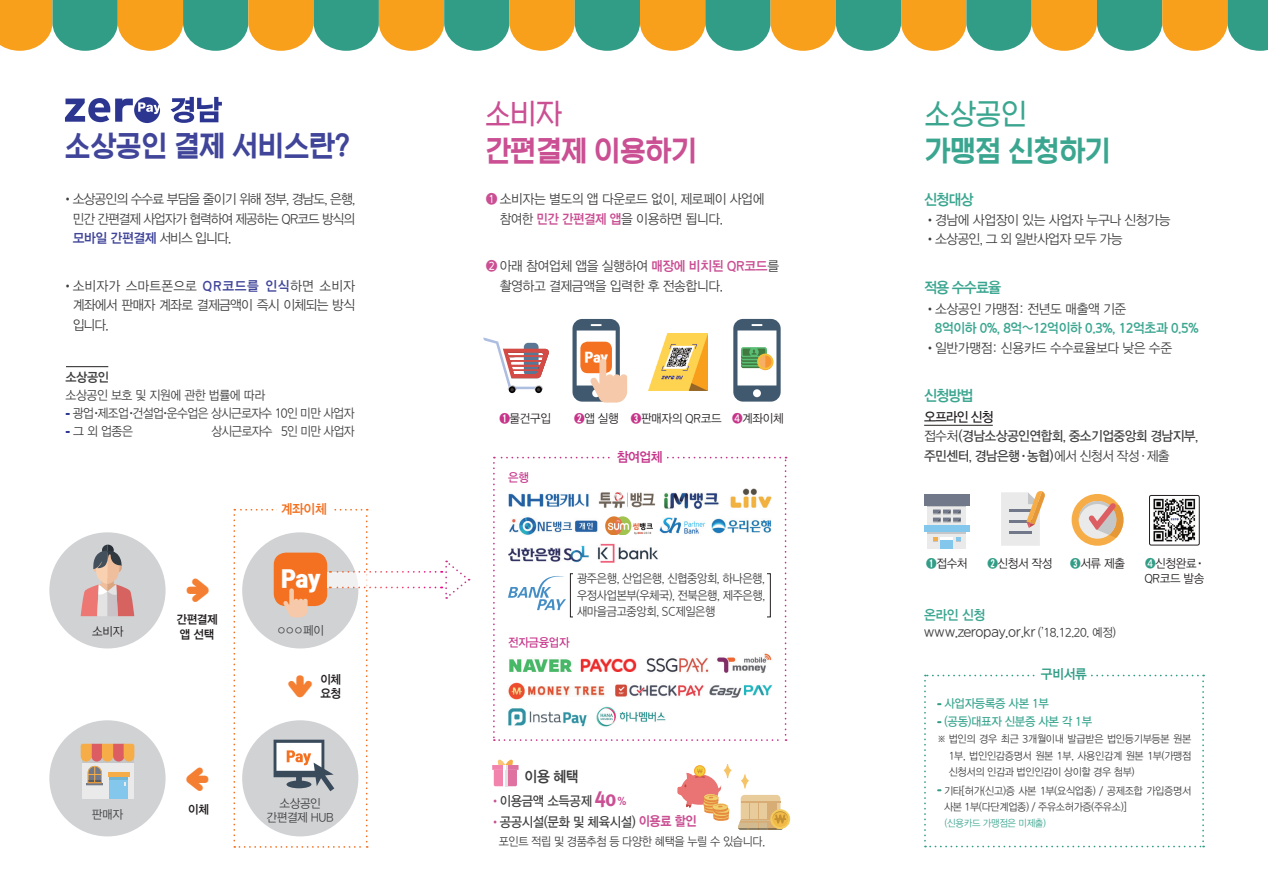
<style>
.page{position:relative;width:1268px;height:893px;background:#fff}
.page>*{position:absolute;margin:0;border:0;box-sizing:border-box;transform-origin:0 0}
.t1{font:30.3px "ic OT Namoogothic EB";letter-spacing:-.03em;color:#404599}
.t2{font:30.3px "ic OT Namoogothic EB";letter-spacing:-.03em;color:#ca4f93}
.t3{font:30.3px "ic OT Namoogothic EB";letter-spacing:-.03em;color:#3ba690}
.t4{font:30.3px "ic OT Namoogothic R";color:#3ba690}
.t5{font:30.3px "ic OT Namoogothic R";color:#ca4f93}
.t6{font:25.65px "DX Ngo Std 20";color:#f47f32;scale:.93 1}
.t7{font:21.45px "Title 4";color:#fff}
.t8{font:15px "DX Ngo Std 40";letter-spacing:-.07em;color:#3ba690;scale:.93 1}
.t9{font:15px "DX Ngo Std 40";color:#3e3e3f;scale:.91 1}
.t10{font:14.25px "DX Ngo Std 20";letter-spacing:-.03em;color:#3e3e3f;scale:.93 1}
.t11{font:13.5px/19.5px "DX Ngo Std 20";letter-spacing:-.03em;color:#3e3e3f;scale:.93 1}
.t12{font:13.5px/19.5px "DX Ngo Std 30";letter-spacing:-.05em;color:#3e3e3f;scale:.93 1}
.t13{font:13.5px/19.5px "DX Ngo Std 20";letter-spacing:-.07em;color:#3e3e3f;text-align:right;scale:.93 1}
.t14{font:13.5px "DX Ngo Std 40";letter-spacing:-.03em;color:#3ba690;scale:.93 1}
.t15{font:13.5px "DX Ngo Std 30";letter-spacing:-.03em;color:#3e3e3f;scale:.9 1}
.t16{font:13.5px "DX Ngo Std 20";letter-spacing:-.05em;color:#3e3e3f;scale:.93 1}
.t17{font:13.5px "DX Ngo Std 40";letter-spacing:-.03em;color:#404599;scale:.93 1}
.t18{font:13.5px "DX Ngo Std 40";color:#f37121;scale:.93 1}
.t19{font:13.5px "DX Ngo Std 40";color:#329d86;scale:.93 1}
.t20{font:13.5px "DX Ngo Std 40";color:#c6358a;scale:.93 1}
.t21{font:12.75px/18px "DX Ngo Std 20";letter-spacing:-.05em;color:#3e3e3f;scale:.91 1}
.t22{font:12.75px "DX Ngo Std 20";letter-spacing:-.05em;color:#3e3e3f;scale:.89 1}
.t23{font:12.75px "DX Ngo Std 40";color:#3e3e3f;scale:.93 1}
.t24{font:12.6px "Title 4";color:#fff}
.t25{font:12.15px/16.5px "DX Ngo Std 20";letter-spacing:-.03em;color:#3e3e3f;text-align:justify;scale:.9 1}
.t26{font:12.15px/15px "DX Ngo Std 20";letter-spacing:-.03em;color:#231f20;scale:.93 1}
.t27{font:12.15px "DX Ngo Std 20";letter-spacing:-.03em;color:#3e3e3f;scale:.93 1}
.t28{font:12.15px/15.6px "DX Ngo Std 40";letter-spacing:-.03em;color:#231f20;scale:.93 1}
.t29{font:12.15px "DX Ngo Std 20";letter-spacing:-.03em;color:#3e3e3f;scale:.85 1}
.t30{font:12px/18px "DX Ngo Std 30";letter-spacing:-.03em;color:#3ba690;scale:.93 1}
.t31{font:12px "DX Ngo Std 20";letter-spacing:-.03em;color:#3e3e3f;scale:.9 1}
.t32{font:12px "DX Ngo Std 30";letter-spacing:-.03em;color:#c6358a;scale:.93 1}
.t33{font:10.5px/16.5px "DX Ngo Std 20";letter-spacing:-.03em;color:#3e3e3f;text-align:justify;scale:.93 1}
.t34{font:9.75px "DX Ngo Std 20";letter-spacing:-.03em;color:#3ba690;scale:.93 1}
.s1{font-family:"DX Ngo Std 20";color:#3e3e3f}
.s2{font-family:"DX Ngo Std 40";color:#404599}
.s3{font-family:"DX Ngo Std 30"}
.s4{color:#ca4f93}
.s5{font-family:"DX Ngo Std 40";color:#ca4f93}
.s6{font-family:"DX Ngo Std 40";color:#c6358a}
.s7{font-family:"Meta Hebrew";font-weight:700;font-size:22.5px;color:#ca4f93}
.s8{font-family:"Meta Hebrew";font-weight:700;font-size:11.7px;color:#ca4f93}
.s9{font-family:"DX Ngo Std 50";font-size:13.2px;color:#ca4f93}
.s10{color:#231f20}
.s11{font-family:"DX Ngo Std 20"}
.s12{font-family:"DX Ngo Std 40";color:#329d86}
.s13{font-size:12px}
</style>
<div class="page">
<hr style="left:66px;top:366px;width:42px;height:1px;background:#231f20">
<div style="left:49px;top:720px;width:116px;height:116px;background:#d1d2d4;border-radius:50%"></div>
<div style="left:82px;top:753px;width:51px;height:46px;background:#eaeaea"></div>
<div style="left:109px;top:772px;width:19px;height:27px;background:#83c8ec"></div>
<svg style="left:81px;top:744px;width:53px;height:42px"></svg>
<div style="left:49px;top:532px;width:116px;height:116px;background:#d1d2d4;border-radius:50%"></div>
<svg style="left:81px;top:545px;width:53px;height:71px"></svg>
<hr style="left:923px;top:425px;width:69px;height:1px;background:#231f20">
<div style="left:927px;top:503px;width:38px;height:46px;background:#eaeaea"></div>
<div style="left:940px;top:537px;width:12px;height:12px;background:#83c8ec"></div>
<svg style="left:933px;top:537px;width:27px;height:5px"></svg>
<svg style="left:933px;top:509px;width:27px;height:14px"></svg>
<div style="left:924px;top:525px;width:45px;height:7px;background:#83c8ec"></div>
<hr style="left:927px;top:532px;width:38px;height:2px;background:#c5c6c7">
<hr style="left:927px;top:505px;width:38px;height:2px;background:#c5c6c7">
<div style="left:924px;top:494px;width:45px;height:11px;background:#71788a"></div>
<svg style="left:1001px;top:491px;width:44px;height:55px;background:#e2d9cf"></svg>
<div style="left:1071px;top:494px;width:52px;height:52px;background:#f6ad47;border-radius:50%"></div>
<svg style="left:1078px;top:501px;width:45px;height:37px"></svg>
<div style="left:1148px;top:495px;width:51px;height:50px;border:1px solid #231f20;border-radius:2px"></div>
<svg style="left:1152px;top:498px;width:44px;height:44px"></svg>
<img style="left:1152px;top:499px;width:43px;height:42px">
<svg style="left:1169px;top:514px;width:10px;height:11px"></svg>
<svg style="left:1154px;top:511px;width:30px;height:9px"></svg>
<svg style="left:924px;top:675px;width:279px;height:172px"></svg>
<svg style="left:0;top:0;width:1267px;height:51px;background:#a2a965"></svg>
<svg style="left:134px;top:97px;width:26px;height:26px"></svg>
<svg style="left:65px;top:98px;width:95px;height:24px"></svg>
<svg style="left:170px;top:97px;width:52px;height:26px"></svg>
<svg style="left:441px;top:560px;width:28px;height:39px"></svg>
<svg style="left:233px;top:509px;width:202px;height:339px"></svg>
<img style="left:648px;top:334px;width:59px;height:56px">
<svg style="left:483px;top:337px;width:66px;height:54px"></svg>
<svg style="left:572px;top:319px;width:55px;height:84px"></svg>
<svg style="left:733px;top:319px;width:47px;height:83px"></svg>
<svg style="left:492px;top:760px;width:26px;height:26px"></svg>
<div style="left:770px;top:809px;width:20px;height:20px;background:#f4cc5c;border-radius:50%"></div>
<svg style="left:738px;top:795px;width:50px;height:35px"></svg>
<svg style="left:741px;top:774px;width:7px;height:15px"></svg>
<svg style="left:677px;top:764px;width:54px;height:57px"></svg>
<svg style="left:493px;top:457px;width:293px;height:284px"></svg>
<div style="left:570px;top:573px;width:200px;height:44px;border:1px solid #231f20"></div>
<div style="left:573px;top:568px;width:194px;height:55px;background:#fff"></div>
<img style="left:595px;top:705px;width:71px;height:23px">
<h1 class="t1" style="left:64px;top:130px;width:287px">소상공인 결제 서비스란?</h1>
<p class="t13" style="left:62px;top:190px;width:317px">•소상공인의 수수료 부담을 줄이기 위해 정부, 경남도, 은행, 민간 간편결제 사업자가 협력하여 제공하는 QR코드 방식의</p>
<p class="t17" style="left:73px;top:231px;width:172px">모바일 간편결제 <span class="s1">서비스 입니다.</span></p>
<p class="t11" style="left:73px;top:277px;width:305px;text-align:justify;text-indent:-11px">•소비자가 스마트폰으로 <span class="s2">QR코드를 인식</span>하면 소비자 계좌에서 판매자 계좌로 결제금액이 즉시 이체되는 방식 입니다.</p>
<p class="t23" style="left:65px;top:371px;width:48px">소상공인</p>
<p class="t21" style="left:73px;top:387px;width:311px;text-indent:-7px">소상공인 보호 및 지원에 관한 법률에 따라 광업<span class="s3">·</span>제조업<span class="s3">·</span>건설업<span class="s3">·</span>운수업은 상시근로자수 10인 미만 사업자 그 외 업종은</p>
<p class="t22" style="left:211px;top:425px;width:162px">상시근로자수 5인 미만 사업자</p>
<p class="t26" style="left:92px;top:625px;width:35px">소비자</p>
<h2 class="t6" style="left:186px;top:577px;width:26px">➜</h2>
<p class="t28" style="left:176px;top:612px;width:46px">간편결제 앱 선택</p>
<p class="t18" style="left:280px;top:502px;width:51px">계좌이체</p>
<h3 class="t7" style="left:281px;top:566px;width:41px">Pay</h3>
<p class="t29" style="left:277px;top:624px;width:57px">ㅇㅇㅇ페이</p>
<p class="t28" style="left:320px;top:673px;width:24px;line-height:13.8px">이체 요청</p>
<h2 class="t6" style="left:313px;top:675px;width:26px;rotate:90deg">➜</h2>
<p class="t27" style="left:279px;top:798px;width:46px">소상공인</p>
<p class="t28" style="left:188px;top:802px;width:24px">이체</p>
<p class="t27" style="left:92px;top:808px;width:35px">판매자</p>
<p class="t27" style="left:266px;top:811px;width:74px">간편결제 HUB</p>
<h1 class="t5" style="left:484px;top:99px;width:79px">소비자</h1>
<h1 class="t2" style="left:484px;top:135px;width:214px">간편결제 이용하기</h1>
<p class="t11" style="left:499px;top:190px;width:286px;text-indent:-14px"><span class="s4">❶</span> 소비자는 별도의 앱 다운로드 없이, 제로페이 사업에 참여한 <span class="s5">민간 간편결제 앱</span>을 이용하면 됩니다.</p>
<p class="t11" style="left:499px;top:257px;width:302px;text-indent:-14px"><span class="s4">❷</span> 아래 참여업체 앱을 실행하여 <span class="s5">매장에 비치된 QR코드</span>를 촬영하고 결제금액을 입력한 후 전송합니다.</p>
<p class="t24" style="left:584px;top:350px;width:25px">Pay</p>
<p class="t26" style="left:499px;top:412px;width:57px"><span class="s6">➊</span>물건구입</p>
<p class="t26" style="left:574px;top:412px;width:226px"><span class="s6">➋</span>앱 실행 <span class="s6">➌</span>판매자의 QR코드 <span class="s6">❹</span>계좌이체</p>
<p class="t32" style="left:508px;top:472px;width:24px">은행</p>
<p class="t20" style="left:616px;top:450px;width:51px">참여업체</p>
<p class="t25" style="left:577px;top:571px;width:210px">광주은행, 산업은행, 신협중앙회, 하나은행, 우정사업본부(우체국), 전북은행, 제주은행, 새마을금고중앙회, SC제일은행</p>
<p class="t32" style="left:508px;top:637px;width:67px">전자금융업자</p>
<p class="t9" style="left:524px;top:768px;width:61px">이용 혜택</p>
<p class="t15" style="left:489px;top:794px;width:154px"><span class="s4">•</span>이용금액 소득공제 <sup>4</sup><span class="s7">0</span><span class="s8">%</span></p>
<p class="t15" style="left:489px;top:815px;width:232px"><span class="s4">•</span>공공시설(문화 및 체육시설) <span class="s9">이용료 할인</span></p>
<p class="t31" style="left:498px;top:836px;width:297px">포인트 적립 및 경품추첨 등 다양한 혜택을 누릴 수 있습니다.</p>
<h1 class="t4" style="left:923px;top:99px;width:104px">소상공인</h1>
<h1 class="t3" style="left:923px;top:135px;width:188px">가맹점 신청하기</h1>
<p class="t8" style="left:923px;top:191px;width:55px">신청대상</p>
<p class="t11" style="left:923px;top:211px;width:266px">•경남에 사업장이 있는 사업자 누구나 신청가능</p>
<p class="t16" style="left:923px;top:233px;width:215px">•소상공인, 그 외 일반사업자 모두 가능</p>
<p class="t8" style="left:923px;top:280px;width:85px">적용 수수료율</p>
<p class="t11" style="left:923px;top:300px;width:219px">•소상공인 가맹점: 전년도 매출액 기준</p>
<p class="t14" style="left:934px;top:321px;width:285px">8억이하 0%, 8억~12억이하 0.3%, 12억초과 0.5%</p>
<p class="t11" style="left:923px;top:339px;width:268px">•일반가맹점: 신용카드 수수료율보다 낮은 수준</p>
<p class="t8" style="left:923px;top:388px;width:55px">신청방법</p>
<p class="t12" style="left:923px;top:408px;width:296px"><span class="s10">오프라인 신청<br></span><span class="s11">접수처</span>(경남소상공인연합회, 중소기업중앙회 경남지부, 주민센터, 경남은행·농협)<span class="s11">에서 신청서 작성·제출</span></p>
<p class="t26" style="left:926px;top:556px;width:46px"><span class="s12">➊</span>접수처</p>
<p class="t26" style="left:1144px;top:556px;width:66px"><span class="s12">❹</span>신청완료<span class="s3">·<br></span>QR코드 발송</p>
<p class="t26" style="left:987px;top:556px;width:71px"><span class="s12">➋</span>신청서 작성</p>
<p class="t26" style="left:1069px;top:556px;width:60px"><span class="s12">➌</span>서류 제출</p>
<p class="t14" style="left:923px;top:608px;width:67px">온라인 신청</p>
<p class="t10" style="left:923px;top:625px;width:208px">www.zeropay.or.kr <span class="s13">(’18.12.20. 예정)</span></p>
<p class="t19" style="left:1040px;top:667px;width:51px">구비서류</p>
<p class="t30" style="left:944px;top:695px;width:160px">사업자등록증 사본 1부 (공동)대표자 신분증 사본 각 1부</p>
<p class="t33" style="left:948px;top:731px;width:262px;text-indent:-12px">※ 법인의 경우 최근 3개월이내 발급받은 법인등기부등본 원본 1부, 법인인감증명서 원본 1부, 사용인감계 원본 1부(가맹점 신청서의 인감과 법인인감이 상이할 경우 첨부)</p>
<p class="t33" style="left:943px;top:783px;width:267px">기타[허가(신고)증 사본 1부(요식업종) / 공제조합 가입증명서 사본 1부(다단계업종) / 주유소허가증(주유소)]</p>
<p class="t34" style="left:944px;top:818px;width:110px">(신용카드 가맹점은 미제출)</p>
</div>
